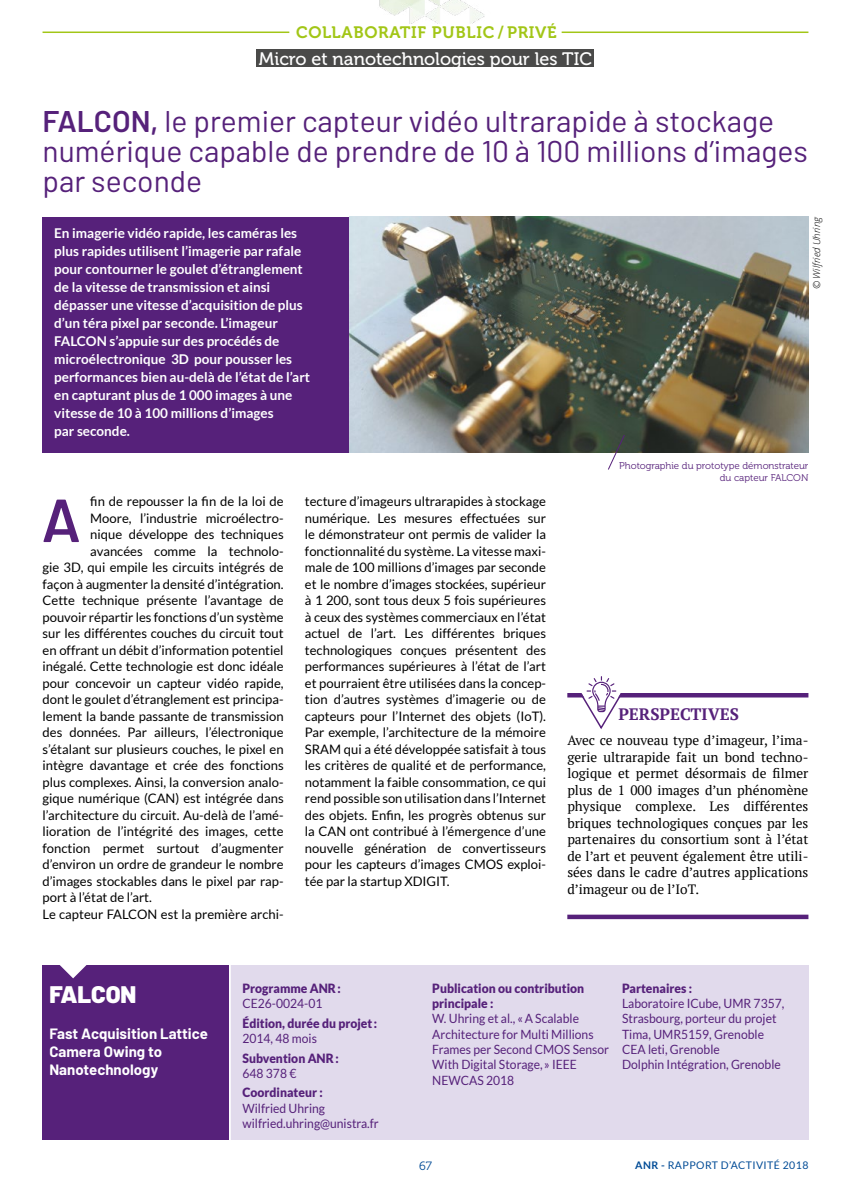
<style>
.page{position:relative;width:851px;height:1191px;background:#fff}
.page>*{position:absolute;margin:0;border:0;box-sizing:border-box;transform-origin:0 0}
.t1{font:600 60.6px "Barlow";color:#56217a}
.t2{font:30px/30px "Barlow";color:#56217a}
.t3{font:900 24px "Barlow";color:#fff}
.t4{font:18px "Museo 500";color:#fff}
.t5{font:16.5px "Museo 700";letter-spacing:.04em;color:#a2c617}
.t6{font:700 16.5px "PT Serif";color:#56217a}
.t7{font:700 15px/18px "Barlow";color:#fff}
.t8{font:700 13.5px/18px "Lato";color:#fff}
.t9{font:13.5px/16.5px "PT Serif";color:#000;text-align:justify}
.t10{font:13.05px/16.5px "Lato";color:#000;text-align:justify}
.t11{font:12.75px/15.3px "Lato";color:#56217a;scale:.95 1}
.t12{font:900 12.75px/15.3px "Lato";color:#56217a;scale:.95 1}
.t13{font:12px "Museo 300";color:#004b96}
.t14{font:10.5px "Lato";letter-spacing:.04em;color:#004b96}
.t15{font:9.75px/12px "Museo 300";color:#56217a;text-align:right}
.t16{font:italic 300 9.75px "Open Sans";letter-spacing:-.005em;color:#000}
.s1{font-weight:600}
.s2{font-weight:700}
</style>
<div class="page">
<img style="left:379px;top:0;width:106px;height:24px">
<hr style="left:43px;top:32px;width:246px;height:1px;background:#a2c617">
<hr style="left:561px;top:32px;width:247px;height:1px;background:#a2c617">
<div style="left:257px;top:49px;width:337px;height:18px;background:#4a4a49"></div>
<div style="left:43px;top:965px;width:187px;height:174px;background:#56217a"></div>
<div style="left:43px;top:217px;width:714px;height:235px;background:#56217a"></div>
<img style="left:350px;top:217px;width:458px;height:235px">
<div style="left:230px;top:965px;width:578px;height:174px;background:#e1daec"></div>
<svg style="left:607px;top:434px;width:18px;height:36px"></svg>
<div style="left:567px;top:914px;width:241px;height:5px;background:#56217a"></div>
<hr style="left:567px;top:693px;width:241px;height:4px;background:#56217a">
<svg style="left:570px;top:676px;width:61px;height:53px"></svg>
<hr style="left:229px;top:965px;width:1px;height:176px;background:#fff">
<svg style="left:60px;top:965px;width:27px;height:13px"></svg>
<p class="t5" style="left:296px;top:23px;width:262px">COLLABORATIF PUBLIC / PRIVÉ</p>
<h3 class="t4" style="left:259px;top:49px;width:334px">Micro et nanotechnologies pour les TIC</h3>
<h2 class="t2" style="left:43px;top:105px;width:766px"><span class="s1">FALCON,</span> le premier capteur vidéo ultrarapide à stockage numérique capable de prendre de 10 à 100 millions d’images par seconde</h2>
<p class="t8" style="left:54px;top:224px;width:257px">En imagerie vidéo rapide, les caméras les plus rapides utilisent l’imagerie par rafale pour contourner le goulet d’étranglement de la vitesse de transmission et ainsi dépasser une vitesse d’acquisition de plus d’un téra pixel par seconde. L’imageur FALCON s’appuie sur des procédés de microélectronique 3D pour pousser les performances bien au-delà de l’état de l’art en capturant plus de 1 000 images à une vitesse de 10 à 100 millions d’images<br>par seconde.</p>
<p class="t10" style="left:90px;top:493px;width:195px">fin de repousser la fin de la loi de</p>
<p class="t10" style="left:90px;top:509px;width:195px">Moore, l’industrie microélectro-</p>
<p class="t10" style="left:90px;top:526px;width:195px">nique développe des techniques</p>
<p class="t10" style="left:90px;top:542px;width:195px">avancées comme la technolo-</p>
<p class="t10" style="left:43px;top:559px;width:242px">gie 3D, qui empile les circuits intégrés de</p>
<p class="t10" style="left:43px;top:575px;width:242px">façon à augmenter la densité d’intégration.</p>
<p class="t10" style="left:43px;top:592px;width:242px">Cette technique présente l’avantage de</p>
<p class="t10" style="left:43px;top:608px;width:242px">pouvoir répartir les fonctions d’un système</p>
<p class="t10" style="left:43px;top:625px;width:242px">sur les différentes couches du circuit tout</p>
<p class="t10" style="left:43px;top:641px;width:242px">en offrant un débit d’information potentiel</p>
<p class="t10" style="left:43px;top:658px;width:242px">inégalé. Cette technologie est donc idéale</p>
<p class="t10" style="left:43px;top:674px;width:242px">pour concevoir un capteur vidéo rapide,</p>
<p class="t10" style="left:43px;top:691px;width:242px">dont le goulet d’étranglement est principa-</p>
<p class="t10" style="left:43px;top:707px;width:242px">lement la bande passante de transmission</p>
<p class="t10" style="left:43px;top:724px;width:242px">des données. Par ailleurs, l’électronique</p>
<p class="t10" style="left:43px;top:740px;width:242px">s’étalant sur plusieurs couches, le pixel en</p>
<p class="t10" style="left:43px;top:757px;width:242px">intègre davantage et crée des fonctions</p>
<p class="t10" style="left:43px;top:773px;width:242px">plus complexes. Ainsi, la conversion analo-</p>
<p class="t10" style="left:43px;top:790px;width:242px">gique numérique (CAN) est intégrée dans</p>
<p class="t10" style="left:43px;top:806px;width:242px">l’architecture du circuit. Au-delà de l’amé-</p>
<p class="t10" style="left:43px;top:823px;width:242px">lioration de l’intégrité des images, cette</p>
<p class="t10" style="left:43px;top:839px;width:242px">fonction permet surtout d’augmenter</p>
<p class="t10" style="left:43px;top:856px;width:242px">d’environ un ordre de grandeur le nombre</p>
<p class="t10" style="left:43px;top:872px;width:242px">d’images stockables dans le pixel par rap-</p>
<p class="t10" style="left:43px;top:889px;width:111px">port à l’état de l’art.</p>
<p class="t10" style="left:43px;top:905px;width:242px">Le capteur FALCON est la première archi-</p>
<h1 class="t1" style="left:42px;top:482px;width:41px">A</h1>
<p class="t10" style="left:305px;top:493px;width:242px">tecture d’imageurs ultrarapides à stockage numérique. Les mesures effectuées sur le démonstrateur ont permis de valider la fonctionnalité du système. La vitesse maxi&shy;male de 100 millions d’images par seconde et le nombre d’images stockées, supérieur à 1 200, sont tous deux 5 fois supérieures à ceux des systèmes commerciaux en l’état actuel de l’art. Les différentes briques technologiques conçues présentent des performances supérieures à l’état de l’art et pourraient être utilisées dans la concep&shy;tion d’autres systèmes d’imagerie ou de capteurs pour l’Internet des objets (IoT).<br>Par exemple, l’architecture de la mémoire SRAM qui a été développée satisfait à tous les critères de qualité et de performance, notamment la faible consommation, ce qui rend possible son utilisation dans l’Internet des objets. Enfin, les progrès obtenus sur la CAN ont contribué à l’émergence d’une nouvelle génération de convertisseurs pour les capteurs d’images CMOS exploi&shy;tée par la startup XDIGIT.</p>
<p class="t16" style="left:809px;top:289px;width:75px;rotate:-90deg">© Wilfried Uhring</p>
<p class="t15" style="left:619px;top:460px;width:191px">Photographie du prototype démonstrateur du capteur FALCON</p>
<p class="t6" style="left:618px;top:703px;width:122px">PERSPECTIVES</p>
<p class="t9" style="left:567px;top:732px;width:242px">Avec ce nouveau type d’imageur, l’ima&shy;gerie ultrarapide fait un bond techno&shy;logique et permet désormais de filmer plus de 1 000 images d’un phénomène physique complexe. Les différentes briques technologiques conçues par les partenaires du consortium sont à l’état de l’art et peuvent également être utili&shy;sées dans le cadre d’autres applications d’imageur ou de l’IoT.</p>
<h3 class="t3" style="left:49px;top:979px;width:88px">FALCON</h3>
<p class="t7" style="left:49px;top:1024px;width:160px">Fast Acquisition Lattice<br>Camera Owing to<br>Nanotechnology</p>
<p class="t12" style="left:242px;top:980px;width:105px">Programme ANR:</p>
<p class="t11" style="left:242px;top:995px;width:86px">CE26-0024-01</p>
<p class="t12" style="left:242px;top:1015px;width:143px">Édition, durée du projet :</p>
<p class="t11" style="left:242px;top:1030px;width:80px">2014, 48 mois</p>
<p class="t12" style="left:242px;top:1050px;width:103px">Subvention ANR:</p>
<p class="t11" style="left:242px;top:1065px;width:58px">648 378 €</p>
<p class="t12" style="left:242px;top:1084px;width:86px">Coordinateur :</p>
<p class="t11" style="left:242px;top:1100px;width:145px">Wilfried Uhring wilfried.uhring@unistra.fr</p>
<p class="t12" style="left:432px;top:980px;width:161px">Publication ou contribution principale :</p>
<p class="t11" style="left:432px;top:1011px;width:187px">W. Uhring et al., «A Scalable<br>Architecture for Multi Millions<br>Frames per Second CMOS Sensor<br>With Digital Storage, » IEEE<br>NEWCAS 2018</p>
<p class="t12" style="left:622px;top:980px;width:75px">Partenaires :</p>
<p class="t11" style="left:622px;top:995px;width:172px">Laboratoire ICube, UMR 7357,<br>Strasbourg, porteur du projet<br>Tima, UMR5159, Grenoble<br>CEA leti, Grenoble<br>Dolphin Intégration, Grenoble</p>
<p class="t13" style="left:419px;top:1159px;width:14px">67</p>
<p class="t14" style="left:635px;top:1159px;width:175px"><span class="s2">ANR -</span> RAPPORT D’ACTIVITÉ 2018</p>
</div>
